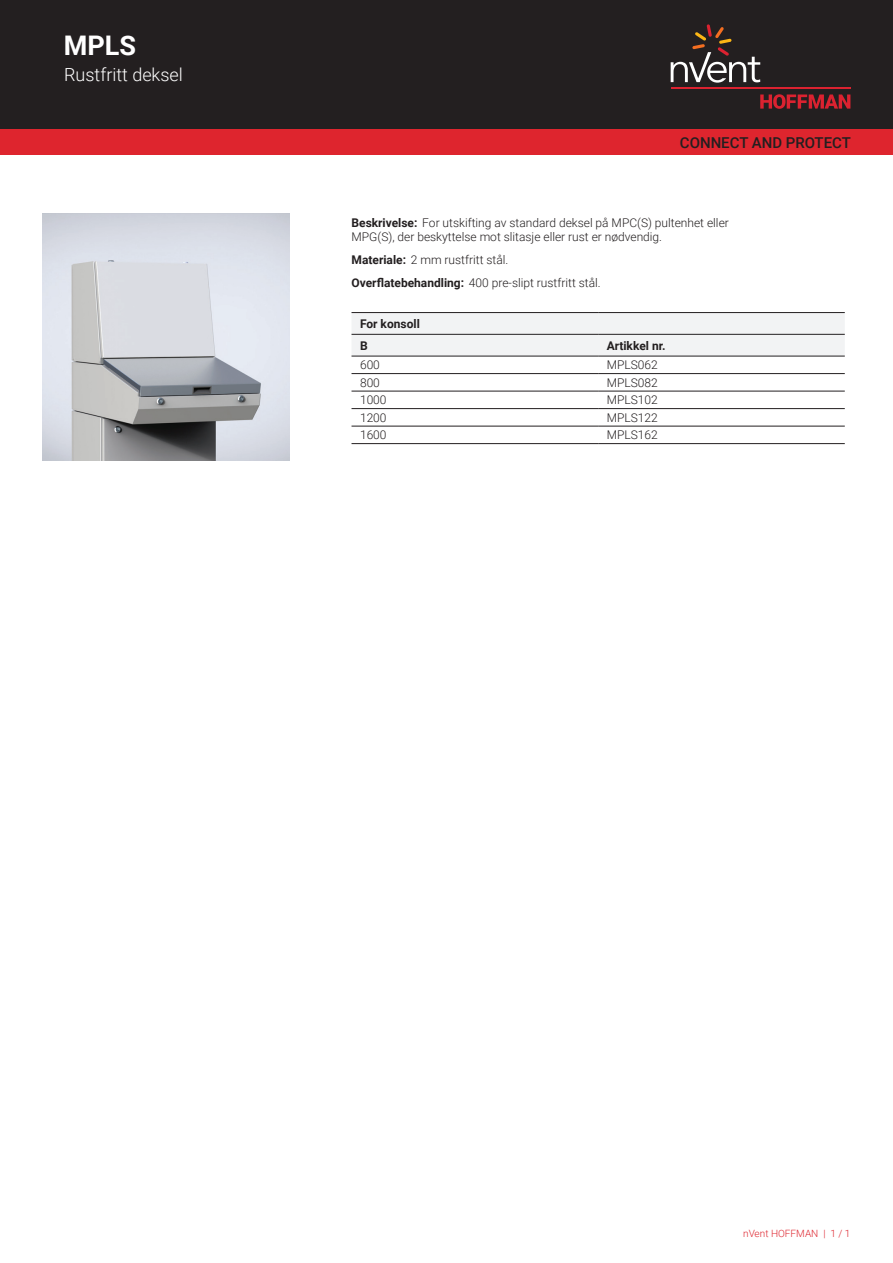
<style>
.page{position:relative;width:893px;height:1263px;background:#fff}
.page>*{position:absolute;margin:0;border:0;box-sizing:border-box;transform-origin:0 0}
.t1{font:700 27px "Roboto";color:#fff}
.t2{font:300 18px "Roboto";color:#fff}
.t3{font:500 15px "Roboto";color:#231f20}
.t4{font:300 12px/14.4px "Roboto";color:#231f20}
.t5{font:700 12px/21.8px "Roboto";color:#231f20}
.t6{font:300 10.05px "Roboto";color:#de252e}
.s1{font-weight:700}
</style>
<div class="page">
<div style="left:0;top:0;width:893px;height:129px;background:#231f20"></div>
<svg style="left:760px;top:94px;width:90px;height:15px"></svg>
<hr style="left:671px;top:88px;width:179px;height:1px;background:#db2230">
<svg style="left:671px;top:24px;width:89px;height:59px"></svg>
<div style="left:0;top:129px;width:893px;height:26px;background:#de252e"></div>
<svg style="left:351px;top:313px;width:494px;height:43px"></svg>
<hr style="left:351px;top:312px;width:247px;height:1px;background:#231f20">
<hr style="left:598px;top:312px;width:247px;height:1px;background:#231f20">
<hr style="left:351px;top:373px;width:247px;height:1px;background:#231f20">
<hr style="left:598px;top:373px;width:247px;height:1px;background:#231f20">
<hr style="left:351px;top:391px;width:247px;height:1px;background:#231f20">
<hr style="left:598px;top:391px;width:247px;height:1px;background:#231f20">
<hr style="left:351px;top:408px;width:247px;height:1px;background:#231f20">
<hr style="left:598px;top:408px;width:247px;height:1px;background:#231f20">
<hr style="left:351px;top:426px;width:247px;height:1px;background:#231f20">
<hr style="left:598px;top:426px;width:247px;height:1px;background:#231f20">
<hr style="left:351px;top:443px;width:247px;height:1px;background:#231f20">
<hr style="left:598px;top:443px;width:247px;height:1px;background:#231f20">
<hr style="left:351px;top:334px;width:247px;height:1px;background:#231f20">
<hr style="left:598px;top:334px;width:247px;height:1px;background:#231f20">
<hr style="left:351px;top:356px;width:247px;height:1px;background:#231f20">
<hr style="left:598px;top:356px;width:247px;height:1px;background:#231f20">
<img style="left:43px;top:213px;width:246px;height:247px">
<h1 class="t1" style="left:64px;top:27px;width:74px">MPLS</h1>
<h2 class="t2" style="left:64px;top:62px;width:120px">Rustfritt deksel</h2>
<p class="t3" style="left:680px;top:132px;width:173px">CONNECT AND PROTECT</p>
<p class="t4" style="left:351px;top:215px;width:379px"><span class="s1">Beskrivelse:</span> For utskifting av standard deksel på MPC(S) pultenhet eller<br>MPG(S), der beskyttelse mot slitasje eller rust er nødvendig.</p>
<p class="t4" style="left:351px;top:248px;width:251px;line-height:23px"><span class="s1">Materiale:</span> 2 mm rustfritt stål.<br><span class="s1">Overflatebehandling:</span> 400 pre-slipt rustfritt stål.</p>
<p class="t5" style="left:360px;top:312px;width:61px">For konsoll<br>B</p>
<p class="t5" style="left:607px;top:334px;width:60px">Artikkel nr.</p>
<p class="t4" style="left:360px;top:357px;width:21px">600</p>
<p class="t4" style="left:607px;top:357px;width:53px">MPLS062</p>
<p class="t4" style="left:360px;top:375px;width:21px">800</p>
<p class="t4" style="left:607px;top:375px;width:53px">MPLS082</p>
<p class="t4" style="left:360px;top:392px;width:28px">1000</p>
<p class="t4" style="left:607px;top:392px;width:53px">MPLS102</p>
<p class="t4" style="left:360px;top:410px;width:28px">1200</p>
<p class="t4" style="left:607px;top:410px;width:53px">MPLS122</p>
<p class="t4" style="left:360px;top:427px;width:28px">1600</p>
<p class="t4" style="left:607px;top:427px;width:53px">MPLS162</p>
<p class="t6" style="left:743px;top:1226px;width:109px">nVent HOFFMAN | 1 / 1</p>
</div>
